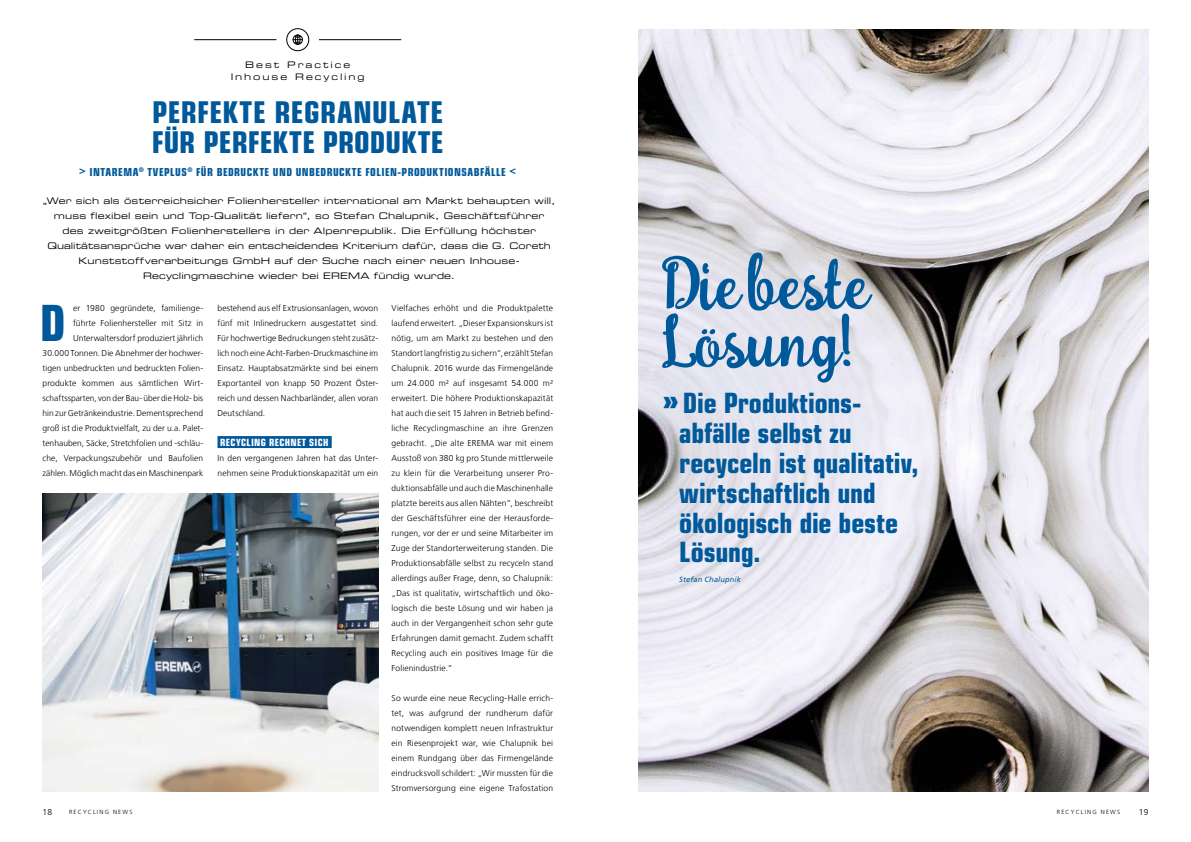
<style>
.page{position:relative;width:1191px;height:842px;background:#fff}
.page>*{position:absolute;margin:0;border:0;box-sizing:border-box;transform-origin:0 0}
.t1{font:75.1px/57.6px "Bobbie Script";color:#00599a}
.t2{font:700 condensed 49.9px "Eurostile";color:#00599a}
.t3{font:700 condensed 30px/30px "Eurostile";letter-spacing:.01em;color:#00599a}
.t4{font:700 condensed 28px/30px "Eurostile";letter-spacing:-.01em;color:#00599a}
.t5{font:700 condensed 11px "Eurostile";letter-spacing:.04em;color:#00599a}
.t6{font:700 condensed 10px "Eurostile";letter-spacing:.04em;color:#fff}
.t7{font:9px/15px "Eurostile Extended Two";letter-spacing:.01em;color:#000;text-align:center}
.t8{font:9px/12px "Eurostile Extended Two";letter-spacing:.22em;color:#000;text-align:center}
.t9{font:300 8.5px/15px "Frutiger LT Com";letter-spacing:.01em;color:#000;text-align:justify}
.t10{font:italic 7.5px "Frutiger LT Com";letter-spacing:.015em;color:#00599a}
.t11{font:300 6px "Frutiger LT Com";letter-spacing:.2em;color:#000}
.s1{font-size:32px}
</style>
<div class="page">
<img style="left:638px;top:29px;width:510px;height:762px">
<div style="left:286px;top:28px;width:23px;height:23px;border:1px solid #000;border-radius:50%"></div>
<div style="left:293px;top:35px;width:10px;height:10px;border:1px solid #000;border-radius:50%"></div>
<div style="left:295px;top:35px;width:5px;height:10px;border:1px solid #000;border-radius:50%"></div>
<svg style="left:293px;top:35px;width:9px;height:9px"></svg>
<hr style="left:194px;top:39px;width:82px;height:1px;background:#000">
<hr style="left:319px;top:39px;width:82px;height:1px;background:#000">
<div style="left:217px;top:436px;width:115px;height:12px;background:#00599a"></div>
<img style="left:43px;top:494px;width:335px;height:297px">
<p class="t8" style="left:231px;top:59px;width:135px">Best Practice<br>Inhouse Recycling</p>
<h3 class="t3" style="left:152px;top:97px;width:293px">PERFEKTE REGRANULATE<br>FÜR PERFEKTE PRODUKTE</h3>
<p class="t5" style="left:79px;top:165px;width:438px">&gt; INTAREMA<sup>®</sup> TVEPLUS<sup>®</sup> FÜR BEDRUCKTE UND UNBEDRUCKTE FOLIEN-PRODUKTIONSABFÄLLE &lt;</p>
<p class="t7" style="left:43px;top:193px;width:514px">„Wer sich als österreichsicher Folienhersteller international am Markt behaupten will, muss flexibel sein und Top-Qualität liefern“, so Stefan Chalupnik, Geschäftsführer des zweitgrößten Folienherstellers in der Alpenrepublik. Die Erfüllung höchster Qualitätsansprüche war daher ein entscheidendes Kriterium dafür, dass die G. Coreth Kunststoffverarbeitungs GmbH auf der Suche nach einer neuen Inhouse-Recyclingmaschine wieder bei EREMA fündig wurde.</p>
<h2 class="t2" style="left:40px;top:293px;width:27px">D</h2>
<p class="t9" style="left:43px;top:301px;width:162px;text-align:right">er 1980 gegründete, familienge-<br>führte Folienhersteller mit Sitz in Unterwaltersdorf produziert jährlich<br>30.000 Tonnen. Die Abnehmer der hochwer&shy;tigen unbedruckten und bedruckten Folien&shy;produkte kommen aus sämtlichen Wirt&shy;schaftssparten, von der Bau- über die Holz- bis hin zur Getränkeindustrie. Dementsprechend groß ist die Produktvielfalt, zu der u.a. Palet&shy;tenhauben, Säcke, Stretchfolien und -schläu&shy;che, Verpackungszubehör und Baufolien zählen. Möglich macht das ein Maschinenpark</p>
<p class="t9" style="left:217px;top:301px;width:162px">bestehend aus elf Extrusionsanlagen, wovon fünf mit Inlinedruckern ausgestattet sind.<br>Für hochwertige Bedruckungen steht zusätz&shy;lich noch eine Acht-Farben-Druckmaschine im Einsatz. Hauptabsatzmärkte sind bei einem Exportanteil von knapp 50 Prozent Öster&shy;reich und dessen Nachbarländer, allen voran Deutschland.</p>
<p class="t6" style="left:220px;top:436px;width:110px">RECYCLING RECHNET SICH</p>
<p class="t9" style="left:217px;top:451px;width:162px">In den vergangenen Jahren hat das Unter&shy;nehmen seine Produktionskapazität um ein</p>
<p class="t9" style="left:391px;top:301px;width:163px">Vielfaches erhöht und die Produktpalette laufend erweitert. „Dieser Expansionskurs ist nötig, um am Markt zu bestehen und den Standort langfristig zu sichern“, erzählt Stefan Chalupnik. 2016 wurde das Firmengelände um 24.000 m² auf insgesamt 54.000 m² erweitert. Die höhere Produktionskapazität hat auch die seit 15 Jahren in Betrieb befind&shy;liche Recyclingmaschine an ihre Grenzen gebracht. „Die alte EREMA war mit einem Ausstoß von 380 kg pro Stunde mittlerweile zu klein für die Verarbeitung unserer Pro&shy;duktionsabfälle und auch die Maschinenhalle platzte bereits aus allen Nähten“, beschreibt der Geschäftsführer eine der Herausforde&shy;rungen, vor der er und seine Mitarbeiter im Zuge der Standorterweiterung standen. Die Produktionsabfälle selbst zu recyceln stand allerdings außer Frage, denn, so Chalupnik: „Das ist qualitativ, wirtschaftlich und öko&shy;logisch die beste Lösung und wir haben ja auch in der Vergangenheit schon sehr gute Erfahrungen damit gemacht. Zudem schafft Recycling auch ein positives Image für die Folienindustrie.“</p>
<p class="t9" style="left:391px;top:691px;width:163px">So wurde eine neue Recycling-Halle errich&shy;tet, was aufgrund der rundherum dafür notwendigen komplett neuen Infrastruktur ein Riesenprojekt war, wie Chalupnik bei einem Rundgang über das Firmengelände eindrucksvoll schildert: „Wir mussten für die Stromversorgung eine eigene Trafostation</p>
<h1 class="t1" style="left:662px;top:251px;width:209px">Die beste<br>Lösung!</h1>
<h3 class="t4" style="left:679px;top:387px;width:241px;text-indent:-17px"><span class="s1">»</span>Die Produktions&shy;abfälle selbst zu recyceln ist qualitativ, wirtschaftlich und ökologisch die beste<br>Lösung.</h3>
<p class="t10" style="left:679px;top:574px;width:63px">Stefan Chalupnik</p>
<p class="t9" style="left:43px;top:804px;width:11px">18</p>
<p class="t11" style="left:69px;top:808px;width:65px">RECYCLING NEWS</p>
<p class="t11" style="left:1056px;top:808px;width:65px">RECYCLING NEWS</p>
<p class="t9" style="left:1138px;top:804px;width:11px">19</p>
</div>
